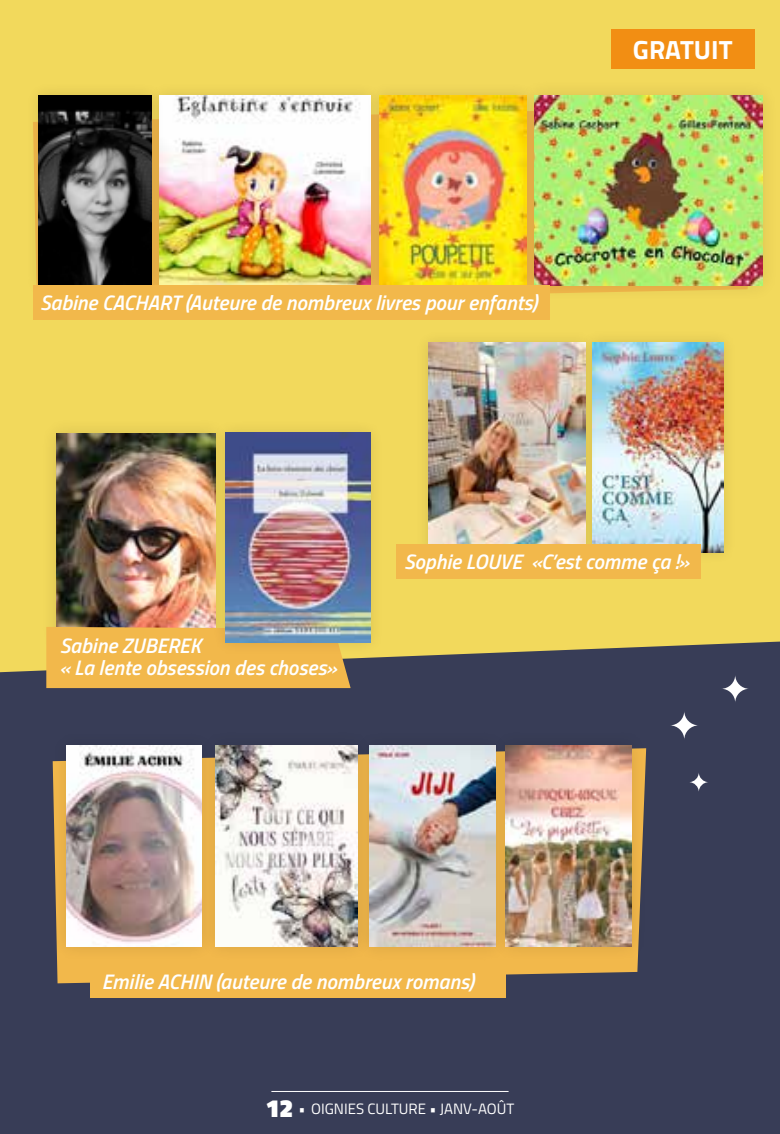
<style>
.page{position:relative;width:780px;height:1134px;background:#f2d95c}
.page>*{position:absolute;margin:0;border:0;box-sizing:border-box;transform-origin:0 0}
.t1{font:700 26.25px "Titillium Web";color:#fff}
.t2{font:italic 600 21px/22.5px "Titillium Web";color:#fff}
.t3{font:15px "Titillium Web";color:#fff}
.s1{font-weight:900;font-size:25px}
</style>
<div class="page">
<div style="left:611px;top:30px;width:143px;height:39px;background:#f28e13"></div>
<div style="left:0;top:642px;width:780px;height:492px;background:#383d57"></div>
<svg style="left:669px;top:711px;width:29px;height:29px"></svg>
<svg style="left:688px;top:772px;width:20px;height:20px"></svg>
<svg style="left:721px;top:675px;width:28px;height:28px"></svg>
<div style="left:40px;top:417px;width:191px;height:240px;background:#eed55a"></div>
<img style="left:56px;top:433px;width:155px;height:194px">
<div style="left:578px;top:328px;width:158px;height:237px;background:#eed55a"></div>
<img style="left:599px;top:342px;width:124px;height:210px">
<div style="left:414px;top:329px;width:185px;height:236px;background:#000;opacity:.11"></div>
<img style="left:428px;top:343px;width:157px;height:202px">
<div style="left:397px;top:545px;width:304px;height:34px;background:#f2b84b"></div>
<div style="left:46px;top:627px;width:304px;height:61px;background:#f2b84b"></div>
<div style="left:211px;top:418px;width:174px;height:239px;background:#000;opacity:.11"></div>
<img style="left:226px;top:432px;width:144px;height:210px">
<svg style="left:53px;top:962px;width:593px;height:21px;background:#b18d4f"></svg>
<div style="left:198px;top:729px;width:176px;height:235px;background:#000;opacity:.11"></div>
<img style="left:217px;top:745px;width:135px;height:201px">
<div style="left:489px;top:729px;width:159px;height:233px;background:#000;opacity:.11"></div>
<img style="left:512px;top:745px;width:120px;height:201px">
<div style="left:352px;top:728px;width:160px;height:235px;background:#000;opacity:.11"></div>
<img style="left:369px;top:745px;width:126px;height:201px">
<div style="left:51px;top:730px;width:166px;height:232px;background:#000;opacity:.11"></div>
<img style="left:66px;top:745px;width:136px;height:201px">
<div style="left:90px;top:965px;width:415px;height:32px;background:#f2b84b"></div>
<div style="left:146px;top:81px;width:237px;height:218px;background:#eed55a"></div>
<img style="left:165px;top:95px;width:200px;height:191px">
<div style="left:517px;top:78px;width:263px;height:226px;background:#000;opacity:.11"></div>
<img style="left:539px;top:95px;width:223px;height:191px">
<div style="left:365px;top:81px;width:174px;height:218px;background:#000;opacity:.11"></div>
<img style="left:379px;top:95px;width:147px;height:191px">
<div style="left:25px;top:81px;width:140px;height:218px;background:#000;opacity:.11"></div>
<img style="left:39px;top:95px;width:113px;height:191px">
<div style="left:33px;top:286px;width:516px;height:34px;background:#f2b84b"></div>
<div style="left:263px;top:1079px;width:254px;height:24px;background:#383d57"></div>
<hr style="left:271px;top:1091px;width:237px;height:1px;background:#fff">
<p class="t2" style="left:40px;top:290px;width:498px">Sabine CACHART (Auteure de nombreux livres pour enfants)</p>
<p class="t1" style="left:633px;top:30px;width:101px">GRATUIT</p>
<p class="t2" style="left:60px;top:633px;width:278px">Sabine ZUBEREK<br>« La lente obsession des choses»</p>
<p class="t2" style="left:404px;top:549px;width:286px">Sophie LOUVE «C’est comme ça !»</p>
<p class="t2" style="left:102px;top:969px;width:373px">Emilie ACHIN (auteure de nombreux romans)</p>
<p class="t3" style="left:266px;top:1098px;width:250px"><span class="s1">12</span> • OIGNIES CULTURE • JANV-AOÛT</p>
</div>
